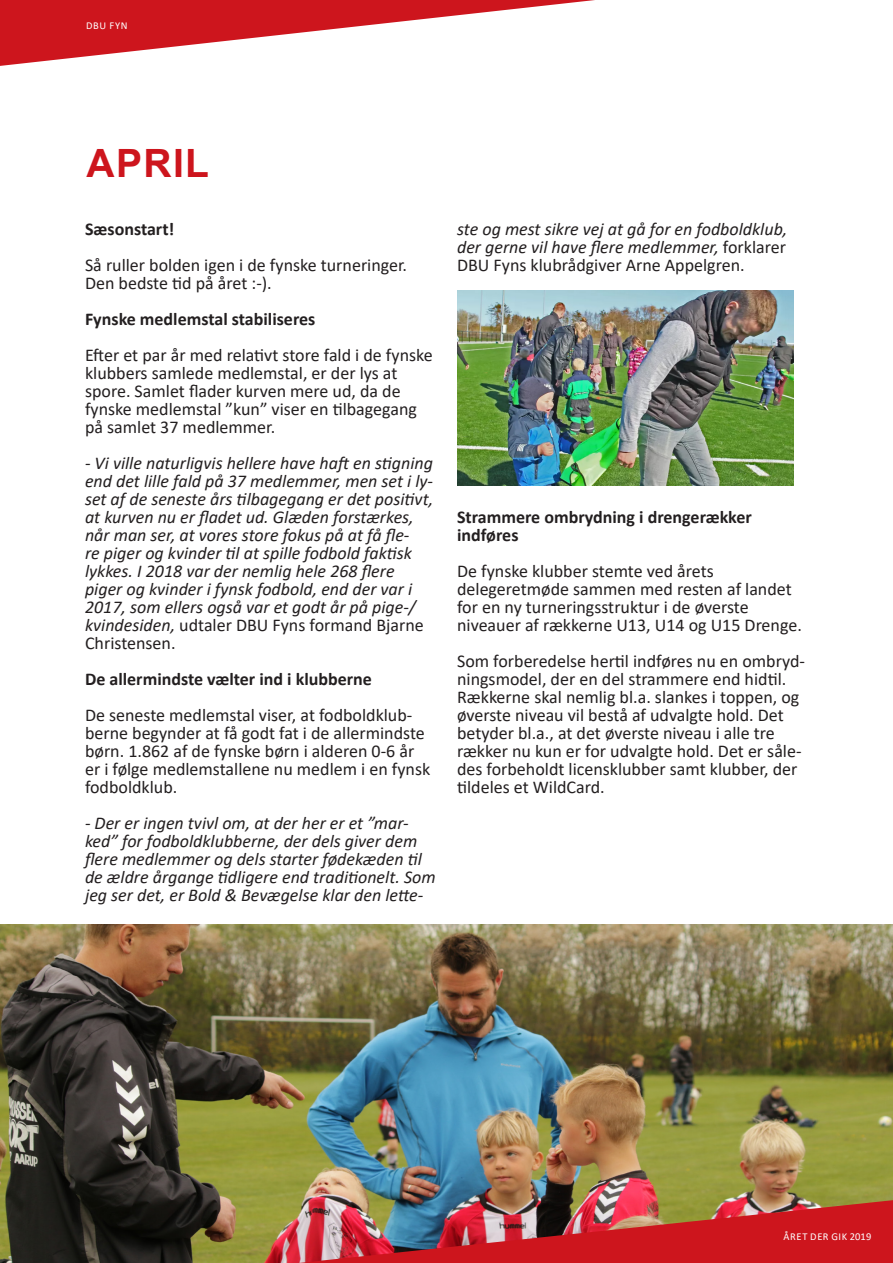
<style>
.page{position:relative;width:893px;height:1263px;background:#fff}
.page>*{position:absolute;margin:0;border:0;box-sizing:border-box;transform-origin:0 0}
.Overskrift{font:700 39px "Arial";letter-spacing:.035em;color:#cd151d}
.Brød{font:18px/18px "Calibri";color:#231f20}
.Brød-2{font:italic 18px/18px "Calibri";color:#231f20}
.Brød-3{font:700 18px/18px "Calibri";color:#231f20}
.t1{font:10.5px "Calibri";letter-spacing:.055em;color:#fff}
.s1{font-style:normal}
</style>
<div class="page">
<img style="left:0;top:925px;width:893px;height:338px">
<img style="left:457px;top:291px;width:337px;height:195px">
<img style="left:299px;top:1200px;width:594px;height:63px">
<svg style="left:0;top:0;width:595px;height:66px"></svg>
<p class="t1" style="left:86px;top:18px;width:43px">DBU FYN</p>
<p class="Overskrift" style="left:87px;top:136px;width:124px">APRIL</p>
<p class="Brød-3" style="left:85px;top:219px;width:91px">Sæsonstart!</p>
<p class="Brød" style="left:85px;top:255px;width:324px">Så ruller bolden igen i de fynske turneringer.<br>Den bedste tid på året :-).</p>
<p class="Brød-3" style="left:85px;top:309px;width:232px">Fynske medlemstal stabiliseres</p>
<p class="Brød" style="left:85px;top:345px;width:349px">Efter et par år med relativt store fald i de fynske klubbers samlede medlemstal, er der lys at spore. Samlet flader kurven mere ud, da de fynske medlemstal ”kun” viser en tilbagegang på samlet 37 medlemmer.</p>
<p class="Brød-2" style="left:85px;top:453px;width:350px">- Vi ville naturligvis hellere have haft en stigning end det lille fald på 37 medlemmer, men set i ly&shy;set af de seneste års tilbagegang er det positivt, at kurven nu er fladet ud. Glæden forstærkes, når man ser, at vores store fokus på at få fle-<br>re piger og kvinder til at spille fodbold faktisk lykkes. I 2018 var der nemlig hele 268 flere piger og kvinder i fynsk fodbold, end der var i 2017, som ellers også var et godt år på pige-/ kvindesiden, <span class="s1">udtaler DBU Fyns formand Bjarne Christensen.</span></p>
<p class="Brød-3" style="left:85px;top:669px;width:288px">De allermindste vælter ind i klubberne</p>
<p class="Brød" style="left:85px;top:705px;width:347px">De seneste medlemstal viser, at fodboldklub&shy;berne begynder at få godt fat i de allermindste børn. 1.862 af de fynske børn i alderen 0-6 år er i følge medlemstallene nu medlem i en fynsk fodboldklub.</p>
<p class="Brød-2" style="left:85px;top:813px;width:352px">- Der er ingen tvivl om, at der her er et ”mar&shy;ked” for fodboldklubberne, der dels giver dem flere medlemmer og dels starter fødekæden til de ældre årgange tidligere end traditionelt. Som jeg ser det, er Bold &amp; Bevægelse klar den lette-</p>
<p class="Brød-2" style="left:457px;top:219px;width:332px;text-align:justify">ste og mest sikre vej at gå for en fodboldklub, der gerne vil have flere medlemmer, <span class="s1">forklarer DBU Fyns klubrådgiver Arne Appelgren.</span></p>
<p class="Brød-3" style="left:457px;top:507px;width:296px">Strammere ombrydning i drengerækker indføres</p>
<p class="Brød" style="left:457px;top:561px;width:258px">De fynske klubber stemte ved årets</p>
<p class="Brød" style="left:457px;top:579px;width:336px">delegeretmøde sammen med resten af landet for en ny turneringsstruktur i de øverste</p>
<p class="Brød" style="left:457px;top:615px;width:346px">niveauer af rækkerne U13, U14 og U15 Drenge.</p>
<p class="Brød" style="left:457px;top:651px;width:349px">Som forberedelse hertil indføres nu en ombryd&shy;ningsmodel, der en del strammere end hidtil.<br>Rækkerne skal nemlig bl.a. slankes i toppen, og øverste niveau vil bestå af udvalgte hold. Det betyder bl.a., at det øverste niveau i alle tre</p>
<p class="Brød" style="left:457px;top:741px;width:346px">rækker nu kun er for udvalgte hold. Det er såle&shy;des forbeholdt licensklubber samt klubber, der tildeles et WildCard.</p>
<p class="t1" style="left:783px;top:1229px;width:89px">ÅRET DER GIK 2019</p>
</div>
